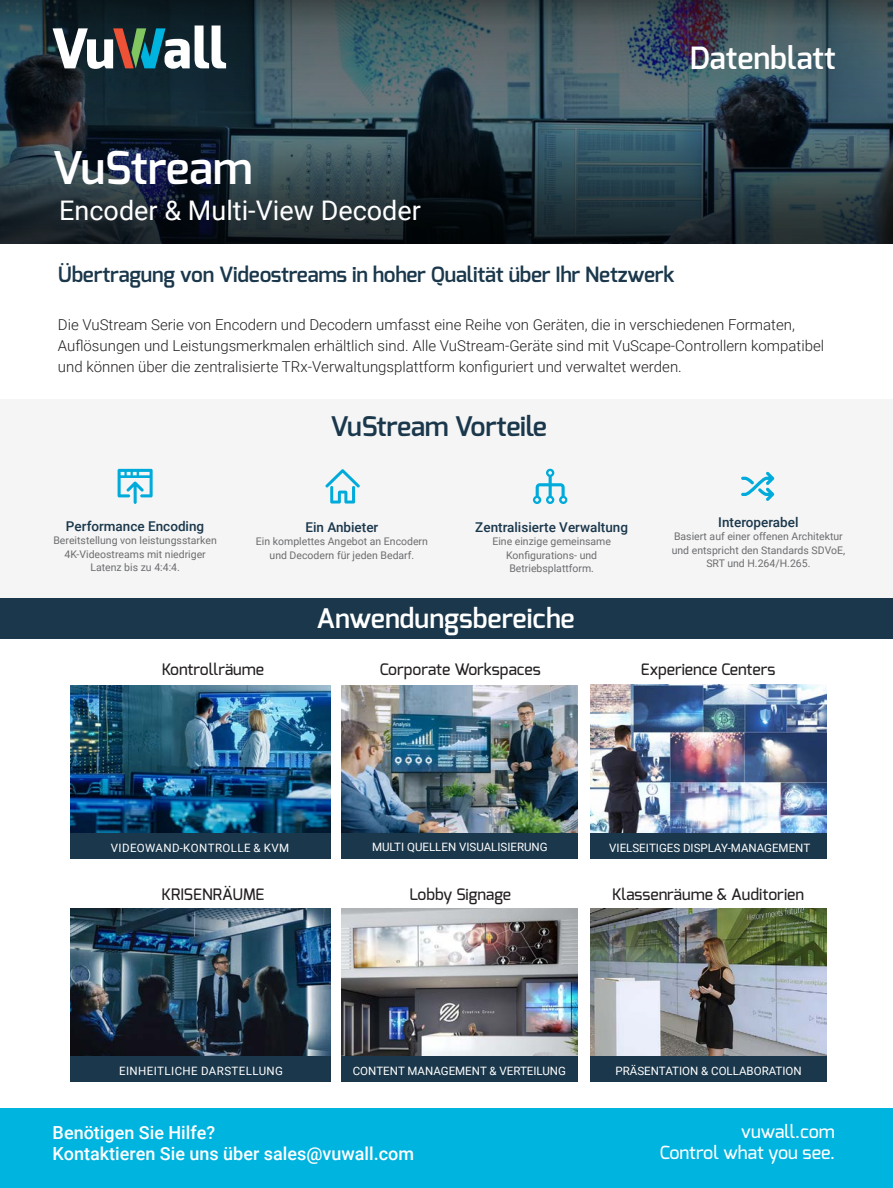
<style>
.page{position:relative;width:893px;height:1188px;background:#fff}
.page>*{position:absolute;margin:0;border:0;box-sizing:border-box;transform-origin:0 0}
.t1{font:600 45px "Exo";color:#fff}
.tekst_10_pt{font:600 30.6px "Exo";color:#fff}
.t2{font:27px "Roboto";color:#fff}
.t3{font:600 27px "Exo";color:#fff}
.t4{font:600 27px "Exo";letter-spacing:-.01em;color:#1a374b}
.t5{font:600 21px "Exo";letter-spacing:-.01em;color:#1a374b}
.t6{font:500 18px "Roboto";color:#fff}
.t7{font:500 18px "Exo";color:#fff}
.t8{font:500 15.75px "Exo";color:#231f20}
.t9{font:300 15px "Roboto";color:#231f20}
.t10{font:500 13.5px "Roboto";color:#1a374b}
.fließtext{font:11.55px "Roboto";color:#fff}
.fließtext-2{font:11.55px "Roboto";letter-spacing:.035em;color:#fff}
.t11{font:10.5px/13.5px "Roboto";color:#6c6d70;text-align:center}
</style>
<div class="page">
<div style="left:0;top:400px;width:893px;height:209px;background:#f5f5f5"></div>
<div style="left:0;top:1108px;width:893px;height:80px;background:#00b4e0"></div>
<svg style="left:0;top:0;width:893px;height:244px;background:#2c3e47"></svg>
<svg style="left:53px;top:26px;width:173px;height:43px"></svg>
<div style="left:0;top:598px;width:893px;height:41px;background:#1a374b"></div>
<img style="left:70px;top:686px;width:260px;height:173px">
<img style="left:341px;top:686px;width:236px;height:147px">
<img style="left:591px;top:685px;width:236px;height:148px">
<div style="left:341px;top:833px;width:236px;height:26px;background:#1a374b"></div>
<img style="left:70px;top:909px;width:260px;height:147px">
<img style="left:341px;top:909px;width:236px;height:147px">
<img style="left:591px;top:909px;width:236px;height:147px">
<div style="left:71px;top:833px;width:260px;height:26px;background:#1a374b"></div>
<div style="left:591px;top:833px;width:236px;height:26px;background:#1a374b"></div>
<div style="left:70px;top:1056px;width:260px;height:26px;background:#1a374b"></div>
<div style="left:341px;top:1056px;width:236px;height:26px;background:#1a374b"></div>
<div style="left:591px;top:1056px;width:236px;height:26px;background:#1a374b"></div>
<svg style="left:325px;top:469px;width:35px;height:35px"></svg>
<svg style="left:533px;top:469px;width:34px;height:35px"></svg>
<svg style="left:741px;top:472px;width:33px;height:29px"></svg>
<svg style="left:118px;top:469px;width:35px;height:35px"></svg>
<p class="t1" style="left:53px;top:139px;width:201px">VuStream</p>
<p class="t2" style="left:59px;top:192px;width:363px">Encoder &amp; Multi-View Decoder</p>
<p class="tekst_10_pt" style="left:690px;top:39px;width:148px">Datenblatt</p>
<p class="t5" style="left:58px;top:261px;width:618px">Übertragung von Videostreams in hoher Qualität über Ihr Netzwerk</p>
<p class="t9" style="left:58px;top:315px;width:738px">Die VuStream Serie von Encodern und Decodern umfasst eine Reihe von Geräten, die in verschiedenen Formaten,</p>
<p class="t9" style="left:58px;top:336px;width:768px">Auflösungen und Leistungsmerkmalen erhältlich sind. Alle VuStream-Geräte sind mit VuScape-Controllern kompatibel</p>
<p class="t9" style="left:58px;top:357px;width:625px">und können über die zentralisierte TRx-Verwaltungsplattform konfiguriert und verwaltet werden.</p>
<p class="t10" style="left:66px;top:517px;width:140px">Performance Encoding</p>
<p class="t11" style="left:53px;top:534px;width:165px">Bereitstellung von leistungsstarken<br>4K-Videostreams mit niedriger<br>Latenz bis zu 4:4:4.</p>
<p class="t4" style="left:331px;top:409px;width:218px">VuStream Vorteile</p>
<p class="t10" style="left:305px;top:517px;width:74px">Ein Anbieter</p>
<p class="t11" style="left:256px;top:534px;width:174px">Ein komplettes Angebot an Encodern und Decodern für jeden Bedarf.</p>
<p class="t10" style="left:475px;top:517px;width:154px">Zentralisierte Verwaltung</p>
<p class="t11" style="left:492px;top:534px;width:120px">Eine einzige gemeinsame<br>Konfigurations- und<br>Betriebsplattform.</p>
<p class="t3" style="left:317px;top:601px;width:260px">Anwendungsbereiche</p>
<p class="t10" style="left:718px;top:512px;width:82px">Interoperabel</p>
<p class="t11" style="left:672px;top:529px;width:175px">Basiert auf einer offenen Architektur und entspricht den Standards SDVoE,<br>SRT und H.264/H.265.</p>
<p class="t8" style="left:162px;top:659px;width:104px">Kontrollräume</p>
<p class="t8" style="left:380px;top:659px;width:162px">Corporate Workspaces</p>
<p class="t8" style="left:641px;top:659px;width:136px">Experience Centers</p>
<p class="fließtext-2" style="left:111px;top:840px;width:180px">VIDEOWAND-KONTROLLE &amp; KVM</p>
<p class="fließtext" style="left:372px;top:839px;width:177px">MULTI QUELLEN VISUALISIERUNG</p>
<p class="fließtext" style="left:609px;top:840px;width:203px">VIELSEITIGES DISPLAY-MANAGEMENT</p>
<p class="t8" style="left:162px;top:884px;width:104px">KRISENRÄUME</p>
<p class="t8" style="left:410px;top:884px;width:103px">Lobby Signage</p>
<p class="t8" style="left:612px;top:884px;width:194px">Klassenräume &amp; Auditorien</p>
<p class="fließtext-2" style="left:119px;top:1063px;width:165px">EINHEITLICHE DARSTELLUNG</p>
<p class="fließtext" style="left:353px;top:1063px;width:215px">CONTENT MANAGEMENT &amp; VERTEILUNG</p>
<p class="fließtext" style="left:615px;top:1063px;width:188px">PRÄSENTATION &amp; COLLABORATION</p>
<p class="t6" style="left:53px;top:1120px;width:164px">Benötigen Sie Hilfe?</p>
<p class="t6" style="left:53px;top:1141px;width:363px">Kontaktieren Sie uns über sales@vuwall.com</p>
<p class="t7" style="left:741px;top:1120px;width:95px">vuwall.com</p>
<p class="t7" style="left:660px;top:1141px;width:176px">Control what you see.</p>
</div>
